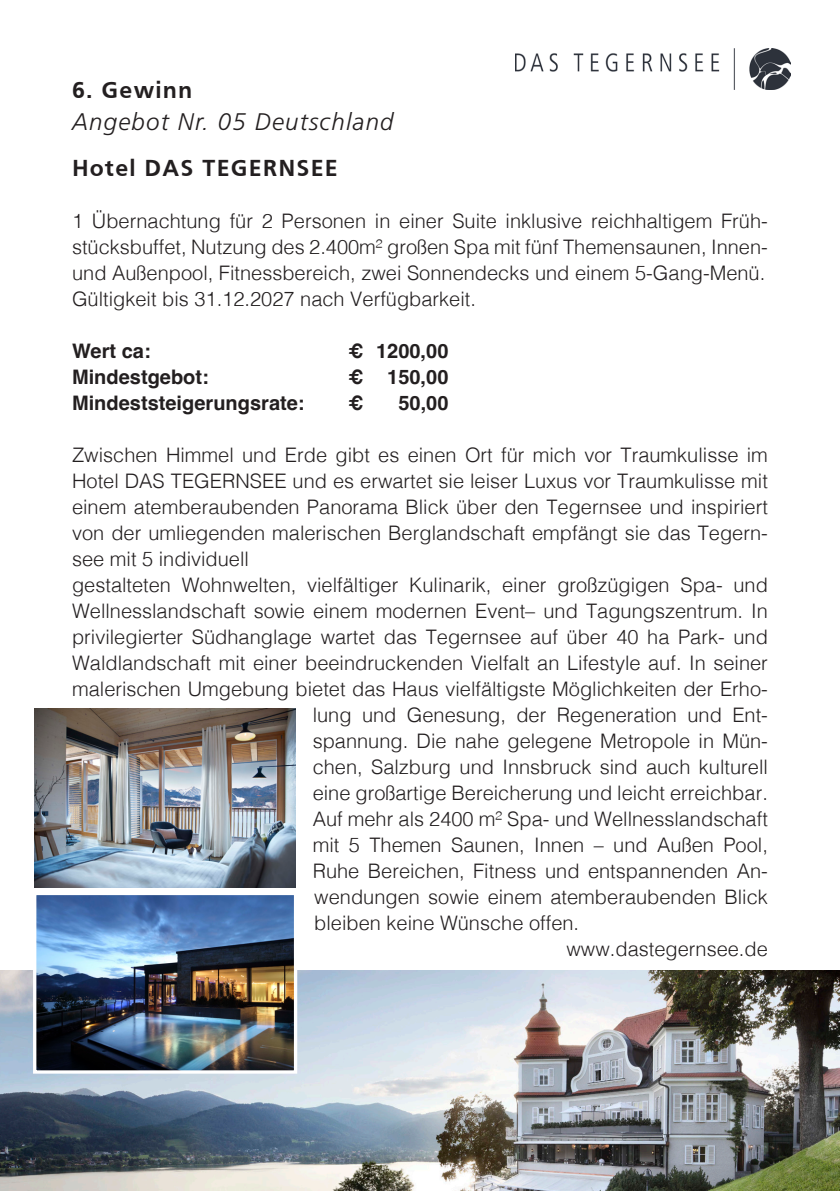
<style>
.page{position:relative;width:840px;height:1191px;background:#fff}
.page>*{position:absolute;margin:0;border:0;box-sizing:border-box;transform-origin:0 0}
.t1{font:700 24px "Frutiger";letter-spacing:.05em;color:#231f20}
.t2{font:italic 300 24px "Frutiger LT Pro";letter-spacing:.05em;color:#231f20}
.t3{font:300 20px/26px "Helvetica";color:#231f20}
.t4{font:700 20px "Helvetica";color:#231f20}
</style>
<div class="page">
<img style="left:0;top:970px;width:839px;height:221px">
<img style="left:37px;top:895px;width:256px;height:174px">
<div style="left:33px;top:891px;width:264px;height:182px;border:3px solid #fff"></div>
<img style="left:35px;top:708px;width:260px;height:179px">
<img style="left:515px;top:48px;width:274px;height:42px">
<p class="t1" style="left:72px;top:76px;width:121px">6. Gewinn</p>
<p class="t2" style="left:72px;top:108px;width:323px">Angebot Nr. 05 Deutschland</p>
<p class="t1" style="left:72px;top:154px;width:267px">Hotel DAS TEGERNSEE</p>
<p class="t3" style="left:72px;top:206px;width:697px">1 Übernachtung für 2 Personen in einer Suite inklusive reichhaltigem Früh&shy;stücksbuffet, Nutzung des 2.400m² großen Spa mit fünf Themensaunen, Innen&shy;und Außenpool, Fitnessbereich, zwei Sonnendecks und einem 5-Gang-Menü.<br>Gültigkeit bis 31.12.2027 nach Verfügbarkeit.</p>
<p class="t4" style="left:72px;top:339px;width:80px">Wert ca:</p>
<p class="t4" style="left:348px;top:339px;width:101px">€ 1200,00</p>
<p class="t4" style="left:72px;top:365px;width:138px">Mindestgebot:</p>
<p class="t4" style="left:348px;top:365px;width:101px">€ 150,00</p>
<p class="t4" style="left:72px;top:391px;width:234px">Mindeststeigerungsrate:</p>
<p class="t4" style="left:348px;top:391px;width:16px">€</p>
<p class="t4" style="left:398px;top:391px;width:52px">50,00</p>
<p class="t3" style="left:72px;top:440px;width:697px">Zwischen Himmel und Erde gibt es einen Ort für mich vor Traumkulisse im</p>
<p class="t3" style="left:72px;top:466px;width:697px">Hotel DAS TEGERNSEE und es erwartet sie leiser Luxus vor Traumkulisse mit</p>
<p class="t3" style="left:72px;top:492px;width:697px">einem atemberaubenden Panorama Blick über den Tegernsee und inspiriert</p>
<p class="t3" style="left:72px;top:518px;width:697px">von der umliegenden malerischen Berglandschaft empfängt sie das Tegern-</p>
<p class="t3" style="left:72px;top:544px;width:178px">see mit 5 individuell</p>
<p class="t3" style="left:72px;top:570px;width:697px">gestalteten Wohnwelten, vielfältiger Kulinarik, einer großzügigen Spa- und</p>
<p class="t3" style="left:72px;top:596px;width:697px">Wellnesslandschaft sowie einem modernen Event– und Tagungszentrum. In</p>
<p class="t3" style="left:72px;top:622px;width:697px">privilegierter Südhanglage wartet das Tegernsee auf über 40 ha Park- und</p>
<p class="t3" style="left:72px;top:648px;width:697px">Waldlandschaft mit einer beeindruckenden Vielfalt an Lifestyle auf. In seiner</p>
<p class="t3" style="left:72px;top:674px;width:696px">malerischen Umgebung bietet das Haus vielfältigste Möglichkeiten der Erho-</p>
<p class="t3" style="left:312px;top:700px;width:456px">lung und Genesung, der Regeneration und Ent-</p>
<p class="t3" style="left:312px;top:726px;width:456px">spannung. Die nahe gelegene Metropole in Mün-</p>
<p class="t3" style="left:312px;top:752px;width:456px">chen, Salzburg und Innsbruck sind auch kulturell</p>
<p class="t3" style="left:312px;top:778px;width:456px">eine großartige Bereicherung und leicht erreichbar.</p>
<p class="t3" style="left:312px;top:804px;width:456px">Auf mehr als 2400 m² Spa- und Wellnesslandschaft</p>
<p class="t3" style="left:312px;top:830px;width:456px">mit 5 Themen Saunen, Innen – und Außen Pool,</p>
<p class="t3" style="left:312px;top:856px;width:456px">Ruhe Bereichen, Fitness und entspannenden An-</p>
<p class="t3" style="left:314px;top:882px;width:455px">wendungen sowie einem atemberaubenden Blick</p>
<p class="t3" style="left:314px;top:908px;width:266px">bleiben keine Wünsche offen.</p>
<p class="t3" style="left:566px;top:934px;width:203px">www.dastegernsee.de</p>
</div>
